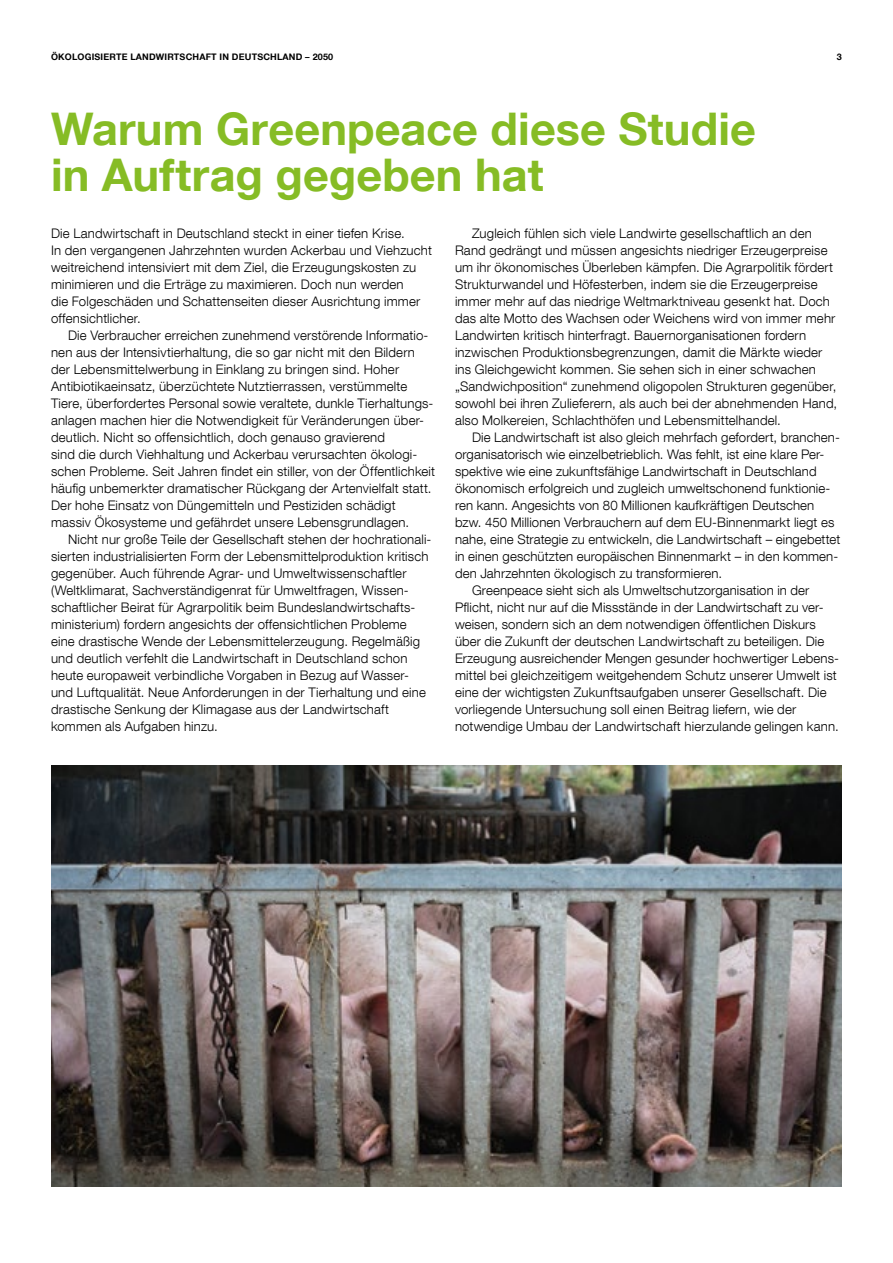
<style>
.page{position:relative;width:893px;height:1263px;background:#fff}
.page>*{position:absolute;margin:0;border:0;box-sizing:border-box;transform-origin:0 0}
.t1{font:700 45px/46.5px "Helvetica Neue LT Com";letter-spacing:.005em;color:#86bc25}
.t2{font:300 13.2px/17px "Helvetica Neue LT Com";letter-spacing:.01em;color:#000}
.t3{font:700 9px "Helvetica Neue LT Com";letter-spacing:.02em;color:#000}
</style>
<div class="page">
<img style="left:51px;top:765px;width:791px;height:421px">
<p class="t3" style="left:51px;top:51px;width:284px">ÖKOLOGISIERTE LANDWIRTSCHAFT IN DEUTSCHLAND – 2050</p>
<p class="t3" style="left:837px;top:51px;width:7px">3</p>
<h1 class="t1" style="left:51px;top:104px;width:706px">Warum Greenpeace diese Studie in Auftrag gegeben hat</h1>
<p class="t2" style="left:51px;top:225px;width:382px">Die Landwirtschaft in Deutschland steckt in einer tiefen Krise.<br>In den vergangenen Jahrzehnten wurden Ackerbau und Viehzucht weitreichend intensiviert mit dem Ziel, die Erzeugungskosten zu minimieren und die Erträge zu maximieren. Doch nun werden<br>die Folgeschäden und Schattenseiten dieser Ausrichtung immer offensichtlicher.</p>
<p class="t2" style="left:51px;top:327px;width:386px;text-indent:17px">Die Verbraucher erreichen zunehmend verstörende Informatio&shy;nen aus der Intensivtierhaltung, die so gar nicht mit den Bildern der Lebensmittelwerbung in Einklang zu bringen sind. Hoher Antibiotikaeinsatz, überzüchtete Nutztierrassen, verstümmelte Tiere, überfordertes Personal sowie veraltete, dunkle Tierhaltungs&shy;anlagen machen hier die Notwendigkeit für Veränderungen über&shy;deutlich. Nicht so offensichtlich, doch genauso gravierend<br>sind die durch Viehhaltung und Ackerbau verursachten ökologi&shy;schen Probleme. Seit Jahren findet ein stiller, von der Öffentlichkeit häufig unbemerkter dramatischer Rückgang der Artenvielfalt statt.<br>Der hohe Einsatz von Düngemitteln und Pestiziden schädigt massiv Ökosysteme und gefährdet unsere Lebensgrundlagen.</p>
<p class="t2" style="left:51px;top:531px;width:382px;text-indent:17px">Nicht nur große Teile der Gesellschaft stehen der hochrationali&shy;sierten industrialisierten Form der Lebensmittelproduktion kritisch gegenüber. Auch führende Agrar- und Umweltwissenschaftler (Weltklimarat, Sachverständigenrat für Umweltfragen, Wissen&shy;schaftlicher Beirat für Agrarpolitik beim Bundeslandwirtschafts&shy;ministerium) fordern angesichts der offensichtlichen Probleme eine drastische Wende der Lebensmittelerzeugung. Regelmäßig und deutlich verfehlt die Landwirtschaft in Deutschland schon heute europaweit verbindliche Vorgaben in Bezug auf Wasser&shy;und Luftqualität. Neue Anforderungen in der Tierhaltung und eine drastische Senkung der Klimagase aus der Landwirtschaft kommen als Aufgaben hinzu.</p>
<p class="t2" style="left:455px;top:225px;width:384px;text-indent:17px">Zugleich fühlen sich viele Landwirte gesellschaftlich an den Rand gedrängt und müssen angesichts niedriger Erzeugerpreise um ihr ökonomisches Überleben kämpfen. Die Agrarpolitik fördert Strukturwandel und Höfesterben, indem sie die Erzeugerpreise immer mehr auf das niedrige Weltmarktniveau gesenkt hat. Doch das alte Motto des Wachsen oder Weichens wird von immer mehr Landwirten kritisch hinterfragt. Bauernorganisationen fordern inzwischen Produktionsbegrenzungen, damit die Märkte wieder ins Gleichgewicht kommen. Sie sehen sich in einer schwachen „Sandwichposition“ zunehmend oligopolen Strukturen gegenüber, sowohl bei ihren Zulieferern, als auch bei der abnehmenden Hand, also Molkereien, Schlachthöfen und Lebensmittelhandel.</p>
<p class="t2" style="left:472px;top:429px;width:369px">Die Landwirtschaft ist also gleich mehrfach gefordert, branchen-</p>
<p class="t2" style="left:455px;top:446px;width:371px">organisatorisch wie einzelbetrieblich. Was fehlt, ist eine klare Per-</p>
<p class="t2" style="left:455px;top:463px;width:363px">spektive wie eine zukunftsfähige Landwirtschaft in Deutschland</p>
<p class="t2" style="left:455px;top:480px;width:377px">ökonomisch erfolgreich und zugleich umweltschonend funktionie-</p>
<p class="t2" style="left:455px;top:497px;width:361px">ren kann. Angesichts von 80 Millionen kaufkräftigen Deutschen</p>
<p class="t2" style="left:455px;top:514px;width:381px">bzw. 450 Millionen Verbrauchern auf dem EU-Binnenmarkt liegt es</p>
<p class="t2" style="left:455px;top:531px;width:387px">nahe, eine Strategie zu entwickeln, die Landwirtschaft – eingebettet</p>
<p class="t2" style="left:455px;top:548px;width:385px">in einen geschützten europäischen Binnenmarkt – in den kommen-</p>
<p class="t2" style="left:455px;top:565px;width:269px">den Jahrzehnten ökologisch zu transformieren.</p>
<p class="t2" style="left:472px;top:582px;width:339px">Greenpeace sieht sich als Umweltschutzorganisation in der</p>
<p class="t2" style="left:455px;top:599px;width:370px">Pflicht, nicht nur auf die Missstände in der Landwirtschaft zu ver-</p>
<p class="t2" style="left:455px;top:616px;width:362px">weisen, sondern sich an dem notwendigen öffentlichen Diskurs</p>
<p class="t2" style="left:455px;top:633px;width:371px">über die Zukunft der deutschen Landwirtschaft zu beteiligen. Die</p>
<p class="t2" style="left:455px;top:650px;width:385px">Erzeugung ausreichender Mengen gesunder hochwertiger Lebens-</p>
<p class="t2" style="left:455px;top:667px;width:383px">mittel bei gleichzeitigem weitgehendem Schutz unserer Umwelt ist</p>
<p class="t2" style="left:455px;top:684px;width:373px">eine der wichtigsten Zukunftsaufgaben unserer Gesellschaft. Die</p>
<p class="t2" style="left:455px;top:701px;width:343px">vorliegende Untersuchung soll einen Beitrag liefern, wie der</p>
<p class="t2" style="left:455px;top:718px;width:385px">notwendige Umbau der Landwirtschaft hierzulande gelingen kann.</p>
</div>
